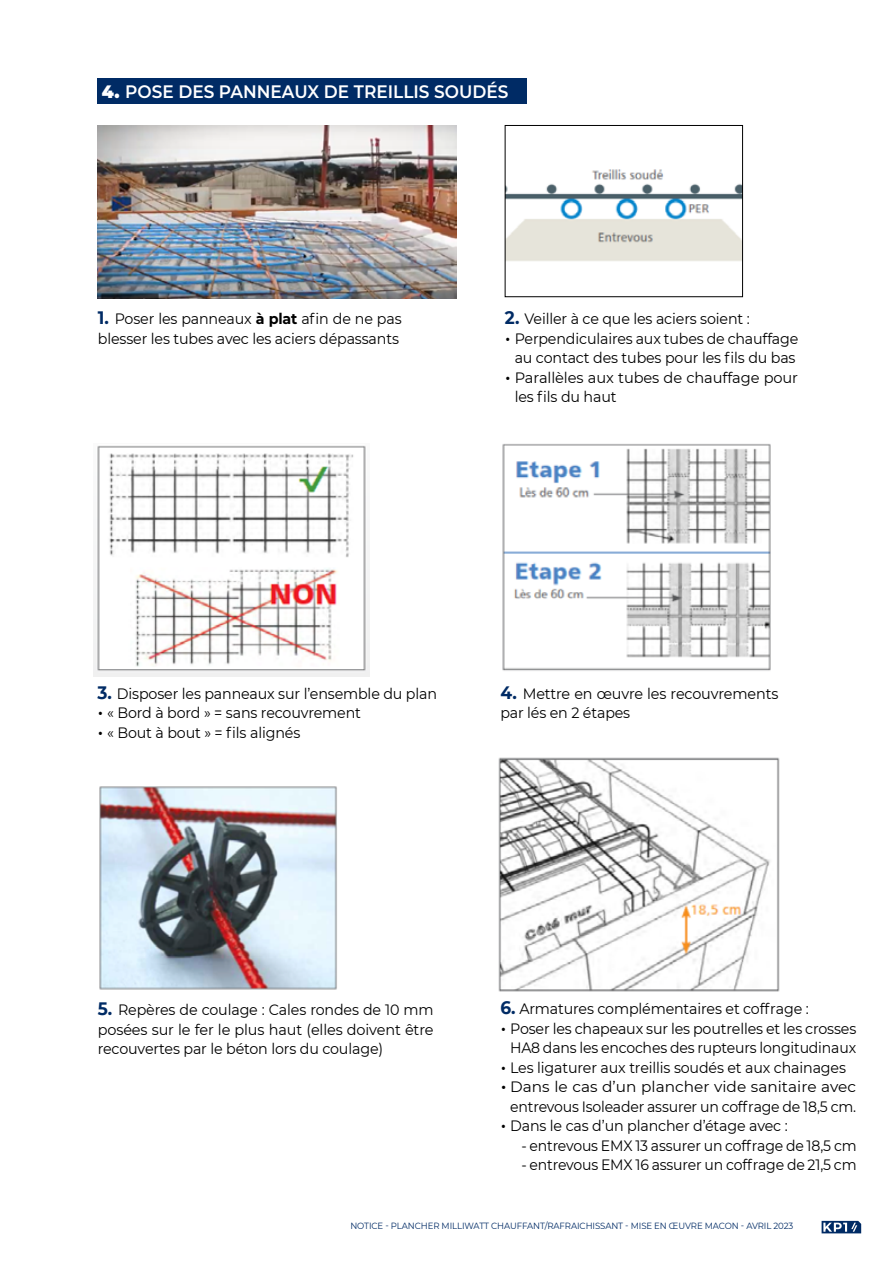
<style>
.page{position:relative;width:893px;height:1263px;background:#fff}
.page>*{position:absolute;margin:0;border:0;box-sizing:border-box;transform-origin:0 0}
.t1{font:600 18px "Montserrat";color:#fff;scale:.94 1}
.t2{font:15px/19.5px "Montserrat";letter-spacing:-.01em;color:#000;scale:.95 1}
.t3{font:15px "Montserrat";letter-spacing:-.01em;color:#000;scale:.94 1}
.t4{font:15px "Montserrat";letter-spacing:-.01em;color:#000}
.t5{font:15px/19.5px "Montserrat";letter-spacing:-.01em;color:#000;scale:.96 1}
.t6{font:9px "Montserrat";letter-spacing:-.01em;color:#002b65;scale:.95 1}
.s1{font-weight:900}
.s2{font-weight:700;font-size:18px;color:#002b65}
.s3{font-weight:700}
</style>
<div class="page">
<div style="left:98px;top:78px;width:429px;height:25px;background:#002b65"></div>
<svg style="left:822px;top:1221px;width:39px;height:12px"></svg>
<img style="left:97px;top:125px;width:360px;height:173px">
<img style="left:507px;top:169px;width:234px;height:92px">
<div style="left:505px;top:125px;width:238px;height:172px;border:1px solid #000"></div>
<img style="left:93px;top:445px;width:277px;height:231px">
<img style="left:502px;top:444px;width:269px;height:227px">
<img style="left:99px;top:786px;width:238px;height:204px">
<img style="left:498px;top:757px;width:282px;height:235px">
<p class="t1" style="left:102px;top:78px;width:434px"><span class="s1">4.</span> POSE DES PANNEAUX DE TREILLIS SOUDÉS</p>
<p class="t2" style="left:98px;top:309px;width:321px"><span class="s2">1.</span> Poser les panneaux <span class="s3">à plat</span> afin de ne pas blesser les tubes avec les aciers dépassants</p>
<p class="t2" style="left:505px;top:309px;width:259px"><span class="s2">2.</span> Veiller à ce que les aciers soient :</p>
<p class="t2" style="left:505px;top:328px;width:310px"><sup>.</sup> Perpendiculaires aux tubes de chauffage</p>
<p class="t2" style="left:515px;top:348px;width:297px">au contact des tubes pour les fils du bas</p>
<p class="t4" style="left:505px;top:367px;width:295px"><sup>.</sup> Parallèles aux tubes de chauffage pour</p>
<p class="t2" style="left:515px;top:387px;width:109px">les fils du haut</p>
<p class="t2" style="left:97px;top:683px;width:359px"><span class="s2">3.</span> Disposer les panneaux sur l’ensemble du plan <sup>.</sup> « Bord à bord » = sans recouvrement<br><sup>.</sup> « Bout à bout » = fils alignés</p>
<p class="t5" style="left:500px;top:683px;width:291px"><span class="s2">4.</span> Mettre en œuvre les recouvrements par lés en 2 étapes</p>
<p class="t2" style="left:98px;top:1000px;width:355px;text-align:justify"><span class="s2">5.</span> Repères de coulage : Cales rondes de 10 mm posées sur le fer le plus haut (elles doivent être recouvertes par le béton lors du coulage)</p>
<p class="t2" style="left:500px;top:999px;width:326px"><span class="s2">6.</span> Armatures complémentaires et coffrage :</p>
<p class="t2" style="left:500px;top:1018px;width:376px"><sup>.</sup> Poser les chapeaux sur les poutrelles et les crosses</p>
<p class="t3" style="left:510px;top:1038px;width:370px">HA8 dans les encoches des rupteurs longitudinaux</p>
<p class="t2" style="left:500px;top:1057px;width:365px"><sup>.</sup> Les ligaturer aux treillis soudés et aux chainages</p>
<p class="t4" style="left:500px;top:1077px;width:357px"><sup>.</sup> Dans le cas d’un plancher vide sanitaire avec</p>
<p class="t3" style="left:510px;top:1096px;width:370px">entrevous Isoleader assurer un coffrage de 18,5 cm.</p>
<p class="t2" style="left:500px;top:1116px;width:304px"><sup>.</sup> Dans le cas d’un plancher d’étage avec :</p>
<p class="t3" style="left:521px;top:1135px;width:358px">- entrevous EMX 13 assurer un coffrage de 18,5 cm</p>
<p class="t3" style="left:521px;top:1155px;width:358px">- entrevous EMX 16 assurer un coffrage de 21,5 cm</p>
<p class="t6" style="left:350px;top:1220px;width:468px">NOTICE - PLANCHER MILLIWATT CHAUFFANT/RAFRAICHISSANT - MISE EN ŒUVRE MACON - AVRIL 2023</p>
</div>
